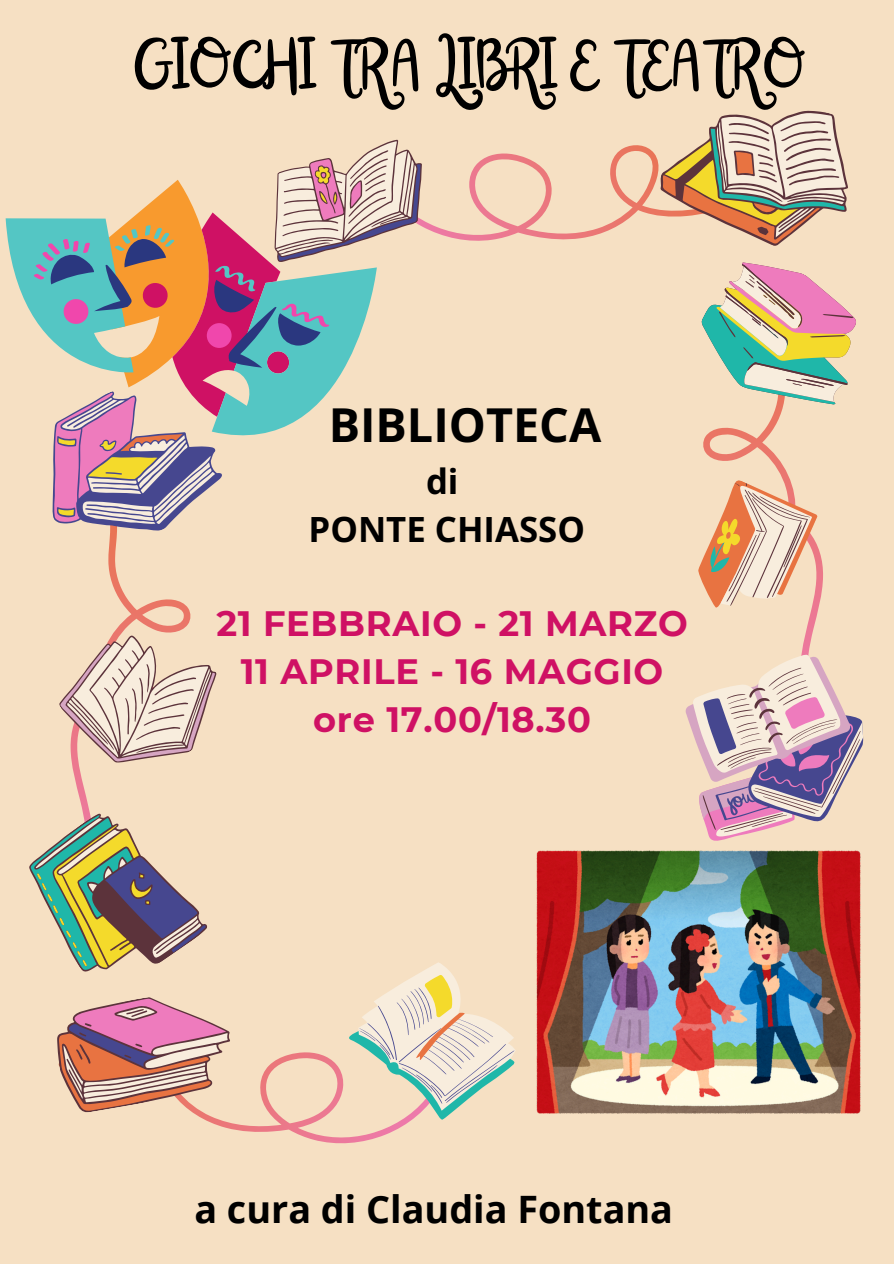
<style>
.page{position:relative;width:894px;height:1264px;background:#fff}
.page>*{position:absolute;margin:0;border:0;box-sizing:border-box;transform-origin:0 0}
.t1{font:57.45px "Railey";color:#000}
.t2{font:700 46.65px "Open Sans";color:#000}
.t3{font:700 37.8px "Open Sans";color:#000}
.t4{font:700 35.25px/48.3px "Montserrat";letter-spacing:.02em;color:#cf1164;text-align:center}
.t5{font:700 34.65px "Open Sans";color:#000}
</style>
<div class="page">
<div style="left:0;top:0;width:893px;height:1263px;background:#f6e0c3"></div>
<svg style="left:197px;top:1052px;width:178px;height:92px"></svg>
<svg style="left:448px;top:145px;width:202px;height:96px"></svg>
<svg style="left:108px;top:565px;width:74px;height:38px"></svg>
<svg style="left:703px;top:428px;width:120px;height:222px"></svg>
<svg style="left:685px;top:650px;width:179px;height:191px"></svg>
<svg style="left:650px;top:110px;width:206px;height:318px"></svg>
<svg style="left:323px;top:962px;width:193px;height:176px"></svg>
<svg style="left:698px;top:477px;width:120px;height:155px"></svg>
<svg style="left:29px;top:603px;width:215px;height:512px"></svg>
<svg style="left:6px;top:218px;width:12px;height:66px"></svg>
<svg style="left:18px;top:139px;width:430px;height:426px"></svg>
<img style="left:536px;top:850px;width:324px;height:263px">
<p class="t1" style="left:132px;top:28px;width:673px">GIOCHI TRA LIBRI E TEATRO</p>
<p class="t2" style="left:328px;top:392px;width:274px">BIBLIOTECA</p>
<p class="t5" style="left:426px;top:457px;width:34px">di</p>
<p class="t5" style="left:308px;top:505px;width:278px">PONTE CHIASSO</p>
<h1 class="t4" style="left:216px;top:598px;width:472px">21 FEBBRAIO - 21 MARZO<br>11 APRILE - 16 MAGGIO ore 17.00/18.30</h1>
<p class="t3" style="left:194px;top:1182px;width:480px">a cura di Claudia Fontana</p>
</div>
